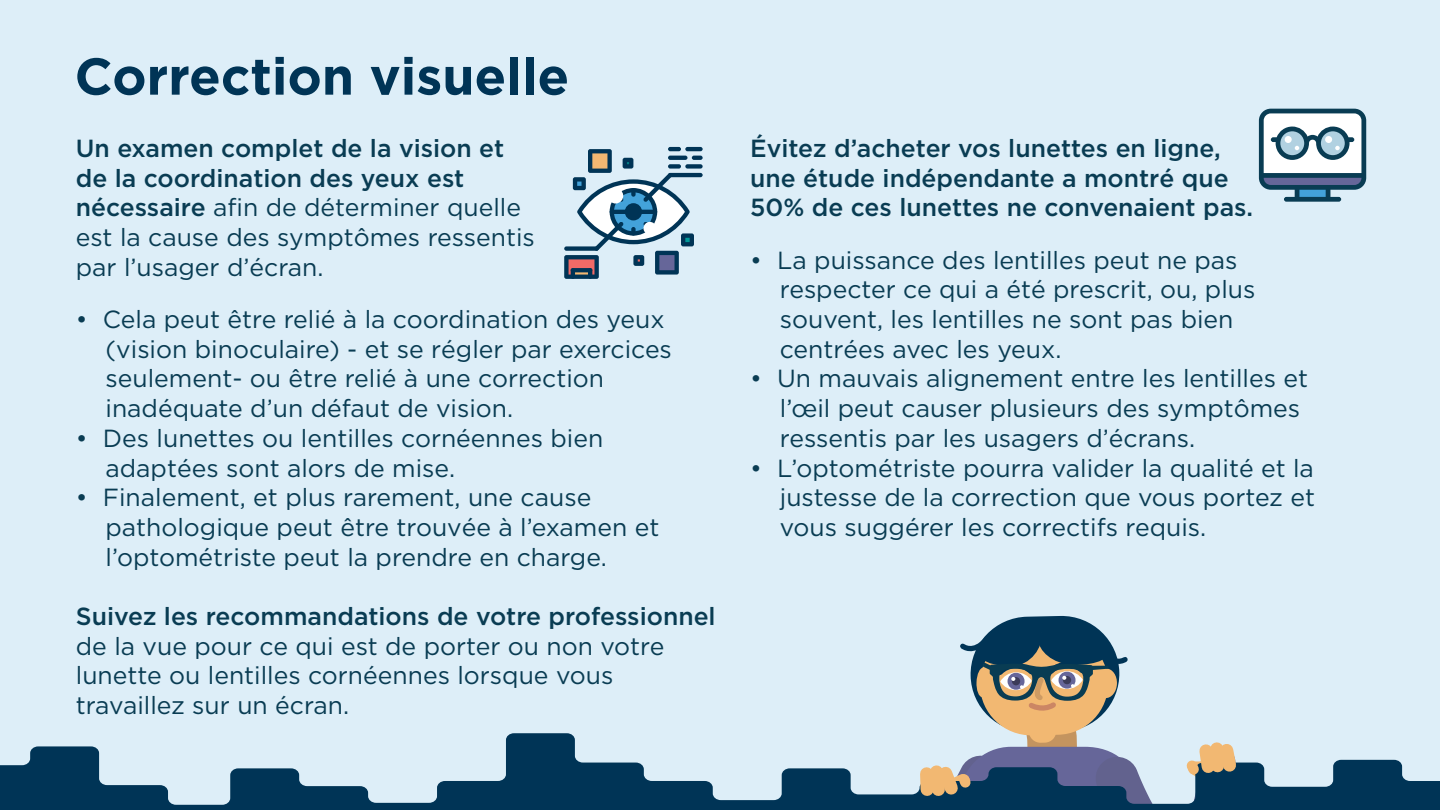
<style>
.page{position:relative;width:1440px;height:810px;background:#ddeef8}
.page>*{position:absolute;margin:0;border:0;box-sizing:border-box;transform-origin:0 0}
.t1{font:700 51.75px "Gotham HTF";color:#003456}
.t2{font:24.75px/29.7px "Gotham HTF";color:#093c53}
.t3{font:500 24.75px/29.7px "Gotham HTF";color:#093c53}
.s1{font-weight:500}
</style>
<div class="page">
<hr style="left:668px;top:173px;width:35px;height:4px;background:#003456;border-radius:2px">
<svg style="left:692px;top:156px;width:11px;height:4px"></svg>
<div style="left:685px;top:164px;width:18px;height:5px;background:#003456;border-radius:2px"></div>
<svg style="left:668px;top:147px;width:13px;height:4px"></svg>
<hr style="left:685px;top:147px;width:18px;height:4px;background:#003456;border-radius:2px">
<svg style="left:0;top:616px;width:1440px;height:194px"></svg>
<svg style="left:564px;top:149px;width:130px;height:130px"></svg>
<div style="left:643px;top:222px;width:13px;height:13px;background:#fff;border-radius:50%"></div>
<svg style="left:1259px;top:109px;width:107px;height:93px"></svg>
<h1 class="t1" style="left:75px;top:46px;width:496px">Correction visuelle</h1>
<p class="t2" style="left:76px;top:133px;width:461px"><span class="s1">Un examen complet de la vision et de la coordination des yeux est nécessaire</span> afin de déterminer quelle est la cause des symptômes ressentis par l’usager d’écran.</p>
<p class="t2" style="left:106px;top:304px;width:568px;text-indent:-30px">• Cela peut être relié à la coordination des yeux (vision binoculaire) - et se régler par exercices seulement- ou être relié à une correction inadéquate d’un défaut de vision.</p>
<p class="t2" style="left:106px;top:423px;width:499px;text-indent:-30px">• Des lunettes ou lentilles cornéennes bien adaptées sont alors de mise.</p>
<p class="t2" style="left:106px;top:482px;width:555px;text-indent:-30px">• Finalement, et plus rarement, une cause pathologique peut être trouvée à l’examen et l’optométriste peut la prendre en charge.</p>
<p class="t3" style="left:76px;top:601px;width:641px">Suivez les recommandations de votre professionnel</p>
<p class="t2" style="left:76px;top:631px;width:590px">de la vue pour ce qui est de porter ou non votre lunette ou lentilles cornéennes lorsque vous travaillez sur un écran.</p>
<p class="t3" style="left:750px;top:133px;width:505px">Évitez d’acheter vos lunettes en ligne, une étude indépendante a montré que<br>50% de ces lunettes ne convenaient pas.</p>
<p class="t2" style="left:780px;top:245px;width:477px;text-indent:-30px">• La puissance des lentilles peut ne pas respecter ce qui a été prescrit, ou, plus souvent, les lentilles ne sont pas bien centrées avec les yeux.</p>
<p class="t2" style="left:780px;top:363px;width:530px;text-indent:-30px">• Un mauvais alignement entre les lentilles et l’œil peut causer plusieurs des symptômes ressentis par les usagers d’écrans.</p>
<p class="t2" style="left:780px;top:453px;width:537px;text-align:justify;text-indent:-30px">• L’optométriste pourra valider la qualité et la justesse de la correction que vous portez et vous suggérer les correctifs requis.</p>
</div>
